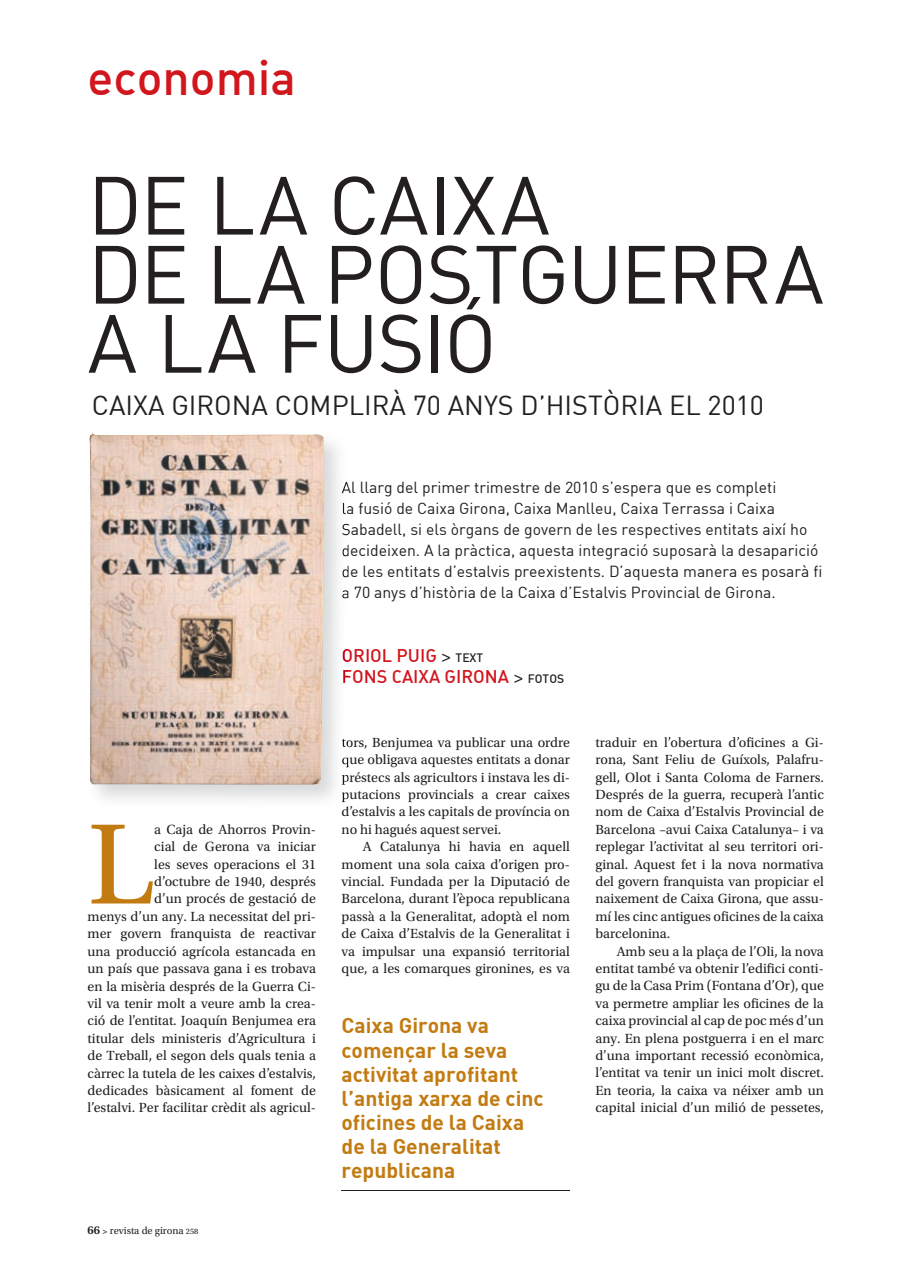
<style>
.page{position:relative;width:897px;height:1279px;background:#fff}
.page>*{position:absolute;margin:0;border:0;box-sizing:border-box;transform-origin:0 0}
.t1{font:120.6px "Utopia Std";color:#c27b11}
.t2{font:81px/69px "DIN";letter-spacing:-.01em;color:#231f20}
.t3{font:48px "DIN Medium Alternate";color:#d2161e}
.t4{font:27px "DIN";color:#231f20}
.t5{font:21px/24px "DIN Bold";color:#c27b11}
.t6{font:18px/21px "DIN Medium Alternate";color:#d2161e}
.t7{font:15.75px/21px "DIN";color:#231f20}
.t8{font:13.95px/17.4px "Utopia Std";color:#231f20;text-align:justify}
.t9{font:10.5px "Utopia Std";color:#231f20}
.s1{font-weight:600;font-size:12px}
.s2{font-weight:600;font-size:9px}
.s3{font-size:8.25px}
.s4{font-family:"Utopia Std";font-weight:600;color:#231f20}
.s5{font-size:12px;color:#231f20}
</style>
<div class="page">
<hr style="left:341px;top:1189px;width:228px;height:1px;background:#231f20">
<img style="left:89px;top:437px;width:258px;height:363px">
<img style="left:341px;top:481px;width:6px;height:15px">
<img style="left:343px;top:502px;width:4px;height:14px">
<img style="left:342px;top:523px;width:5px;height:15px">
<img style="left:342px;top:544px;width:5px;height:15px">
<img style="left:342px;top:566px;width:5px;height:14px">
<img style="left:342px;top:586px;width:5px;height:15px">
<svg style="left:342px;top:648px;width:5px;height:13px"></svg>
<svg style="left:343px;top:669px;width:4px;height:13px"></svg>
<svg style="left:341px;top:736px;width:6px;height:71px"></svg>
<img style="left:90px;top:433px;width:234px;height:351px">
<h3 class="t3" style="left:88px;top:47px;width:210px">economia</h3>
<h2 class="t2" style="left:88px;top:169px;width:737px">DE LA CAIXA<br>DE LA POSTGUERRA<br>A LA FUSIÓ</h2>
<h3 class="t4" style="left:92px;top:389px;width:673px">CAIXA GIRONA COMPLIRÀ 70 ANYS D’HISTÒRIA EL 2010</h3>
<p class="t7" style="left:341px;top:476px;width:482px">Al llarg del primer trimestre de 2010 s’espera que es completi<br>la fusió de Caixa Girona, Caixa Manlleu, Caixa Terrassa i Caixa Sabadell, si els òrgans de govern de les respectives entitats així ho decideixen. A la pràctica, aquesta integració suposarà la desaparició de les entitats d’estalvis preexistents. D’aquesta manera es posarà fi a 70 anys d’història de la Caixa d’Estalvis Provincial de Girona.</p>
<p class="t8" style="left:88px;top:820px;width:230px;text-align:right">a Caja de Ahorros Provin-<br>cial de Gerona va iniciar<br>les seves operacions el 31<br>d’octubre de 1940, després<br>d’un procés de gestació de<br>menys d’un any. La necessitat del pri&shy;mer govern franquista de reactivar una producció agrícola estancada en un país que passava gana i es trobava en la misèria després de la Guerra Ci&shy;vil va tenir molt a veure amb la crea&shy;ció de l’entitat. Joaquín Benjumea era titular dels ministeris d’Agricultura i de Treball, el segon dels quals tenia a càrrec la tutela de les caixes d’estalvis, dedicades bàsicament al foment de l’estalvi. Per facilitar crèdit als agricul-</p>
<h1 class="t1" style="left:88px;top:799px;width:68px">L</h1>
<p class="t9" style="left:88px;top:1224px;width:112px"><span class="s1">66</span> <span class="s2">&gt;</span> revista de girona <span class="s3">258</span></p>
<p class="t6" style="left:341px;top:644px;width:224px">ORIOL PUIG <span class="s4">&gt;</span> <span class="s5">TEXT<br></span>FONS CAIXA GIRONA <span class="s4">&gt;</span> <span class="s5">FOTOS</span></p>
<p class="t8" style="left:341px;top:733px;width:230px">tors, Benjumea va publicar una ordre que obligava aquestes entitats a donar préstecs als agricultors i instava les di&shy;putacions provincials a crear caixes d’estalvis a les capitals de província on no hi hagués aquest servei.</p>
<p class="t8" style="left:341px;top:838px;width:230px;text-indent:21px">A Catalunya hi havia en aquell moment una sola caixa d’origen pro&shy;vincial. Fundada per la Diputació de Barcelona, durant l’època republicana passà a la Generalitat, adoptà el nom de Caixa d’Estalvis de la Generalitat i va impulsar una expansió territorial que, a les comarques gironines, es va</p>
<h3 class="t5" style="left:341px;top:1012px;width:203px">Caixa Girona va començar la seva activitat aprofitant l’antiga xarxa de cinc oficines de la Caixa de la Generalitat republicana</h3>
<p class="t8" style="left:595px;top:733px;width:230px">traduir en l’obertura d’oficines a Gi&shy;rona, Sant Feliu de Guíxols, Palafru&shy;gell, Olot i Santa Coloma de Farners.<br>Després de la guerra, recuperà l’antic nom de Caixa d’Estalvis Provincial de Barcelona –avui Caixa Catalunya– i va replegar l’activitat al seu territori ori&shy;ginal. Aquest fet i la nova normativa del govern franquista van propiciar el naixement de Caixa Girona, que assu&shy;mí les cinc antigues oficines de la caixa barcelonina.</p>
<p class="t8" style="left:595px;top:942px;width:230px;text-indent:21px">Amb seu a la plaça de l’Oli, la nova entitat també va obtenir l’edifici conti&shy;gu de la Casa Prim (Fontana d’Or), que va permetre ampliar les oficines de la caixa provincial al cap de poc més d’un any. En plena postguerra i en el marc d’una important recessió econòmica, l’entitat va tenir un inici molt discret.<br>En teoria, la caixa va néixer amb un capital inicial d’un milió de pessetes,</p>
</div>
